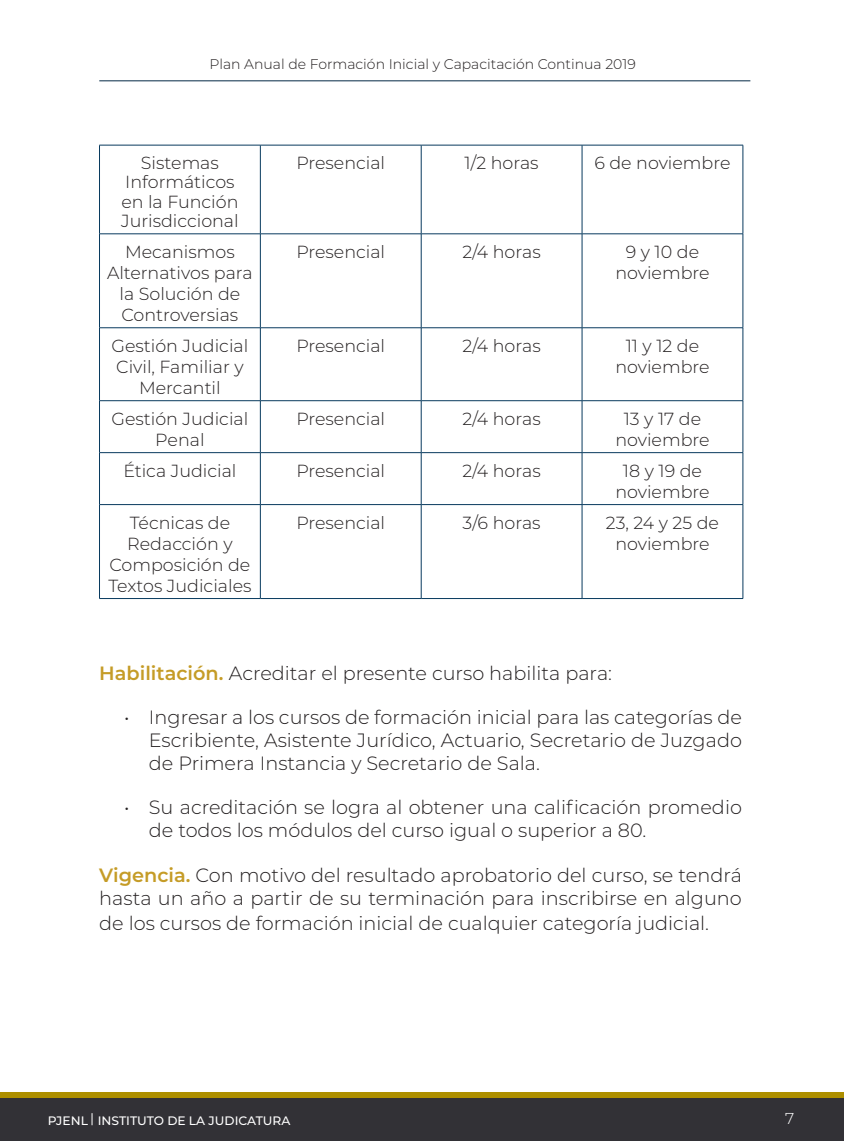
<style>
.page{position:relative;width:844px;height:1141px;background:#fff}
.page>*{position:absolute;margin:0;border:0;box-sizing:border-box;transform-origin:0 0}
.t1{font:300 19.25px/23.1px "Montserrat";color:#231f20}
.t2{font:300 17.5px/21px "Montserrat";color:#231f20;text-align:center}
.t3{font:300 15.75px "Montserrat";color:#fff}
.t4{font:300 14px "Montserrat";color:#231f20}
.t5{font:500 12.25px "Montserrat";color:#fff}
.s1{font-weight:600;color:#c59c27}
</style>
<div class="page">
<svg style="left:0;top:1092px;width:843px;height:49px;background:#413c2f"></svg>
<hr style="left:99px;top:81px;width:651px;height:1px;background:#042945">
<hr style="left:99px;top:145px;width:1px;height:89px;background:#083a5e">
<hr style="left:260px;top:145px;width:1px;height:89px;background:#083a5e">
<hr style="left:421px;top:145px;width:1px;height:89px;background:#083a5e">
<hr style="left:581px;top:145px;width:1px;height:89px;background:#083a5e">
<hr style="left:742px;top:145px;width:1px;height:89px;background:#083a5e">
<hr style="left:99px;top:234px;width:161px;height:1px;background:#083a5e">
<hr style="left:99px;top:234px;width:1px;height:94px;background:#083a5e">
<hr style="left:260px;top:234px;width:161px;height:1px;background:#083a5e">
<hr style="left:260px;top:234px;width:1px;height:94px;background:#083a5e">
<hr style="left:421px;top:234px;width:161px;height:1px;background:#083a5e">
<hr style="left:421px;top:234px;width:1px;height:94px;background:#083a5e">
<hr style="left:582px;top:234px;width:161px;height:1px;background:#083a5e">
<hr style="left:581px;top:234px;width:1px;height:94px;background:#083a5e">
<hr style="left:742px;top:234px;width:1px;height:94px;background:#083a5e">
<hr style="left:99px;top:327px;width:161px;height:1px;background:#083a5e">
<hr style="left:99px;top:328px;width:1px;height:72px;background:#083a5e">
<hr style="left:260px;top:327px;width:161px;height:1px;background:#083a5e">
<hr style="left:260px;top:328px;width:1px;height:72px;background:#083a5e">
<hr style="left:421px;top:327px;width:161px;height:1px;background:#083a5e">
<hr style="left:421px;top:328px;width:1px;height:72px;background:#083a5e">
<hr style="left:582px;top:327px;width:161px;height:1px;background:#083a5e">
<hr style="left:581px;top:328px;width:1px;height:72px;background:#083a5e">
<hr style="left:742px;top:328px;width:1px;height:72px;background:#083a5e">
<hr style="left:99px;top:400px;width:161px;height:1px;background:#083a5e">
<hr style="left:99px;top:401px;width:1px;height:51px;background:#083a5e">
<hr style="left:260px;top:400px;width:161px;height:1px;background:#083a5e">
<hr style="left:260px;top:401px;width:1px;height:51px;background:#083a5e">
<hr style="left:421px;top:400px;width:161px;height:1px;background:#083a5e">
<hr style="left:421px;top:401px;width:1px;height:51px;background:#083a5e">
<hr style="left:582px;top:400px;width:161px;height:1px;background:#083a5e">
<hr style="left:581px;top:401px;width:1px;height:51px;background:#083a5e">
<hr style="left:742px;top:401px;width:1px;height:51px;background:#083a5e">
<hr style="left:99px;top:452px;width:161px;height:1px;background:#083a5e">
<hr style="left:99px;top:453px;width:1px;height:51px;background:#083a5e">
<hr style="left:260px;top:452px;width:161px;height:1px;background:#083a5e">
<hr style="left:260px;top:453px;width:1px;height:51px;background:#083a5e">
<hr style="left:421px;top:452px;width:161px;height:1px;background:#083a5e">
<hr style="left:421px;top:453px;width:1px;height:51px;background:#083a5e">
<hr style="left:582px;top:452px;width:161px;height:1px;background:#083a5e">
<hr style="left:581px;top:453px;width:1px;height:51px;background:#083a5e">
<hr style="left:742px;top:453px;width:1px;height:51px;background:#083a5e">
<hr style="left:99px;top:504px;width:161px;height:1px;background:#083a5e">
<hr style="left:99px;top:505px;width:1px;height:93px;background:#083a5e">
<hr style="left:260px;top:504px;width:161px;height:1px;background:#083a5e">
<hr style="left:260px;top:505px;width:1px;height:93px;background:#083a5e">
<hr style="left:421px;top:504px;width:161px;height:1px;background:#083a5e">
<hr style="left:421px;top:505px;width:1px;height:93px;background:#083a5e">
<hr style="left:582px;top:504px;width:161px;height:1px;background:#083a5e">
<hr style="left:581px;top:505px;width:1px;height:93px;background:#083a5e">
<hr style="left:742px;top:505px;width:1px;height:93px;background:#083a5e">
<hr style="left:99px;top:598px;width:161px;height:1px;background:#083a5e">
<hr style="left:260px;top:598px;width:161px;height:1px;background:#083a5e">
<hr style="left:421px;top:598px;width:161px;height:1px;background:#083a5e">
<hr style="left:582px;top:598px;width:161px;height:1px;background:#083a5e">
<hr style="left:99px;top:145px;width:161px;height:1px;background:#083a5e">
<hr style="left:260px;top:145px;width:161px;height:1px;background:#083a5e">
<hr style="left:421px;top:145px;width:161px;height:1px;background:#083a5e">
<hr style="left:582px;top:145px;width:161px;height:1px;background:#083a5e">
<p class="t4" style="left:209px;top:55px;width:428px">Plan Anual de Formación Inicial y Capacitación Continua 2019</p>
<p class="t2" style="left:121px;top:153px;width:119px;line-height:19.2px">Sistemas<br>Informáticos en la Función<br>Jurisdiccional</p>
<p class="t2" style="left:296px;top:152px;width:90px">Presencial</p>
<p class="t2" style="left:464px;top:152px;width:76px">1/2 horas</p>
<p class="t2" style="left:594px;top:152px;width:137px">6 de noviembre</p>
<p class="t2" style="left:107px;top:240px;width:147px">Mecanismos<br>Alternativos para la Solución de<br>Controversias</p>
<p class="t2" style="left:296px;top:240px;width:90px">Presencial</p>
<p class="t2" style="left:462px;top:240px;width:80px">2/4 horas</p>
<p class="t2" style="left:615px;top:240px;width:96px">9 y 10 de noviembre</p>
<p class="t2" style="left:111px;top:334px;width:138px">Gestión Judicial<br>Civil, Familiar y<br>Mercantil</p>
<p class="t2" style="left:296px;top:334px;width:90px">Presencial</p>
<p class="t2" style="left:462px;top:334px;width:80px">2/4 horas</p>
<p class="t2" style="left:615px;top:334px;width:96px">11 y 12 de noviembre</p>
<p class="t2" style="left:111px;top:407px;width:138px">Gestión Judicial<br>Penal</p>
<p class="t2" style="left:296px;top:407px;width:90px">Presencial</p>
<p class="t2" style="left:462px;top:407px;width:80px">2/4 horas</p>
<p class="t2" style="left:615px;top:407px;width:96px">13 y 17 de noviembre</p>
<p class="t2" style="left:123px;top:459px;width:115px">Ética Judicial</p>
<p class="t2" style="left:296px;top:459px;width:90px">Presencial</p>
<p class="t2" style="left:462px;top:459px;width:80px">2/4 horas</p>
<p class="t2" style="left:615px;top:459px;width:96px">18 y 19 de noviembre</p>
<p class="t2" style="left:108px;top:511px;width:145px">Técnicas de<br>Redacción y<br>Composición de<br>Textos Judiciales</p>
<p class="t2" style="left:296px;top:511px;width:90px">Presencial</p>
<p class="t2" style="left:462px;top:511px;width:79px">3/6 horas</p>
<p class="t2" style="left:605px;top:511px;width:115px">23, 24 y 25 de noviembre</p>
<p class="t1" style="left:99px;top:661px;width:514px"><span class="s1">Habilitación.</span> Acreditar el presente curso habilita para:</p>
<p class="t1" style="left:149px;top:705px;width:594px;text-align:justify;text-indent:-25px">• Ingresar a los cursos de formación inicial para las categorías de Escribiente, Asistente Jurídico, Actuario, Secretario de Juzgado de Primera Instancia y Secretario de Sala.</p>
<p class="t1" style="left:149px;top:795px;width:594px;text-indent:-25px">• Su acreditación se logra al obtener una calificación promedio de todos los módulos del curso igual o superior a 80.</p>
<p class="t1" style="left:99px;top:863px;width:644px"><span class="s1">Vigencia.</span> Con motivo del resultado aprobatorio del curso, se tendrá hasta un año a partir de su terminación para inscribirse en alguno</p>
<p class="t1" style="left:99px;top:911px;width:611px">de los cursos de formación inicial de cualquier categoría judicial.</p>
<p class="t5" style="left:48px;top:1112px;width:244px">PJENL INSTITUTO DE LA JUDICATURA</p>
<p class="t3" style="left:785px;top:1107px;width:11px">7</p>
</div>
